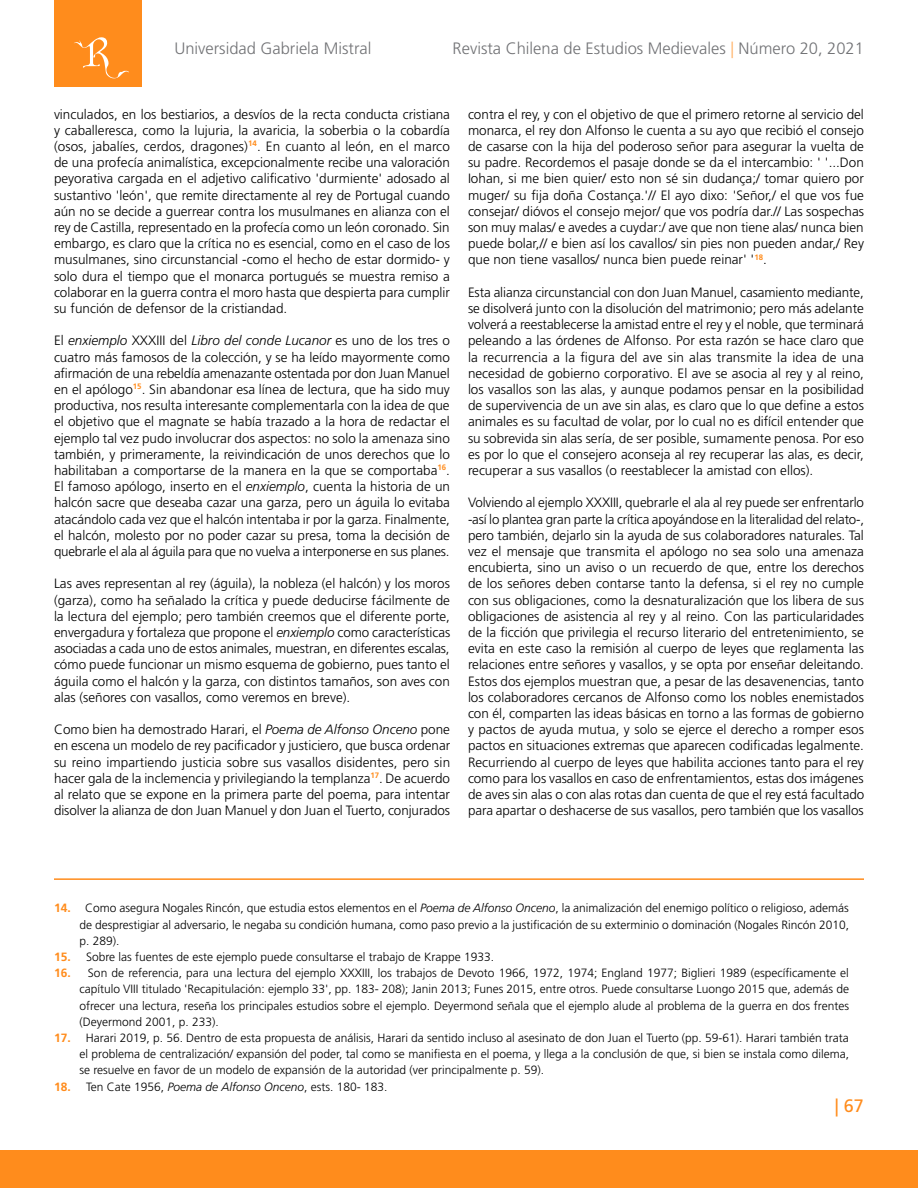
<style>
.page{position:relative;width:918px;height:1188px;background:#fff}
.page>*{position:absolute;margin:0;border:0;box-sizing:border-box;transform-origin:0 0}
.t1{font:18px "Frutiger LT Std";color:#ff8c1c}
.t2{font:300 16.5px "Frutiger LT Std";color:#717275}
.t3{font:300 13.5px/16.2px "Frutiger LT Std";color:#000;text-align:justify}
.t4{font:300 12px/16.2px "Frutiger LT Std";color:#000;text-align:justify}
.s1{color:#ffb165}
.s2{font-style:italic}
.s3{font-weight:700;color:#ff8c1c}
</style>
<div class="page">
<div style="left:0;top:1151px;width:918px;height:37px;background:#ff8c1c"></div>
<div style="left:54px;top:0;width:88px;height:86px;background:#ff8c1c"></div>
<svg style="left:74px;top:37px;width:55px;height:42px"></svg>
<hr style="left:54px;top:878px;width:810px;height:2px;background:#ff8c1c">
<p class="t2" style="left:174px;top:39px;width:199px">Universidad Gabriela Mistral</p>
<p class="t2" style="left:453px;top:39px;width:413px">Revista Chilena de Estudios Medievales <span class="s1">|</span> Número 20, 2021</p>
<p class="t3" style="left:54px;top:106px;width:398px">vinculados, en los bestiarios, a desvíos de la recta conducta cristiana y caballeresca, como la lujuria, la avaricia, la soberbia o la cobardía (osos, jabalíes, cerdos, dragones)<sup>14</sup>. En cuanto al león, en el marco de una profecía animalística, excepcionalmente recibe una valoración peyorativa cargada en el adjetivo calificativo 'durmiente' adosado al sustantivo 'león', que remite directamente al rey de Portugal cuando aún no se decide a guerrear contra los musulmanes en alianza con el rey de Castilla, representado en la profecía como un león coronado. Sin embargo, es claro que la crítica no es esencial, como en el caso de los musulmanes, sino circunstancial -como el hecho de estar dormido- y solo dura el tiempo que el monarca portugués se muestra remiso a colaborar en la guerra contra el moro hasta que despierta para cumplir su función de defensor de la cristiandad.</p>
<p class="t3" style="left:54px;top:333px;width:398px">El <span class="s2">enxiemplo</span> XXXIII del <span class="s2">Libro del conde Lucanor</span> es uno de los tres o cuatro más famosos de la colección, y se ha leído mayormente como afirmación de una rebeldía amenazante ostentada por don Juan Manuel en el apólogo<sup>15</sup>. Sin abandonar esa línea de lectura, que ha sido muy productiva, nos resulta interesante complementarla con la idea de que el objetivo que el magnate se había trazado a la hora de redactar el ejemplo tal vez pudo involucrar dos aspectos: no solo la amenaza sino también, y primeramente, la reivindicación de unos derechos que lo habilitaban a comportarse de la manera en la que se comportaba<sup>16</sup>.<br>El famoso apólogo, inserto en el <span class="s2">enxiemplo</span>, cuenta la historia de un halcón sacre que deseaba cazar una garza, pero un águila lo evitaba atacándolo cada vez que el halcón intentaba ir por la garza. Finalmente, el halcón, molesto por no poder cazar su presa, toma la decisión de quebrarle el ala al águila para que no vuelva a interponerse en sus planes.</p>
<p class="t3" style="left:54px;top:576px;width:398px">Las aves representan al rey (águila), la nobleza (el halcón) y los moros (garza), como ha señalado la crítica y puede deducirse fácilmente de la lectura del ejemplo; pero también creemos que el diferente porte, envergadura y fortaleza que propone el <span class="s2">enxiemplo</span> como características asociadas a cada uno de estos animales, muestran, en diferentes escalas, cómo puede funcionar un mismo esquema de gobierno, pues tanto el águila como el halcón y la garza, con distintos tamaños, son aves con alas (señores con vasallos, como veremos en breve).</p>
<p class="t3" style="left:54px;top:722px;width:398px">Como bien ha demostrado Harari, el <span class="s2">Poema de Alfonso Onceno</span> pone en escena un modelo de rey pacificador y justiciero, que busca ordenar su reino impartiendo justicia sobre sus vasallos disidentes, pero sin hacer gala de la inclemencia y privilegiando la templanza<sup>17</sup>. De acuerdo al relato que se expone en la primera parte del poema, para intentar disolver la alianza de don Juan Manuel y don Juan el Tuerto, conjurados</p>
<p class="t3" style="left:468px;top:106px;width:398px">contra el rey, y con el objetivo de que el primero retorne al servicio del monarca, el rey don Alfonso le cuenta a su ayo que recibió el consejo de casarse con la hija del poderoso señor para asegurar la vuelta de su padre. Recordemos el pasaje donde se da el intercambio: ' '...Don Iohan, si me bien quier/ esto non sé sin dudança;/ tomar quiero por muger/ su fija doña Costança.'// El ayo dixo: 'Señor,/ el que vos fue consejar/ dióvos el consejo mejor/ que vos podría dar.// Las sospechas son muy malas/ e avedes a cuydar:/ ave que non tiene alas/ nunca bien puede bolar,// e bien así los cavallos/ sin pies non pueden andar,/ Rey que non tiene vasallos/ nunca bien puede reinar' '<sup>18</sup>.</p>
<p class="t3" style="left:468px;top:284px;width:398px">Esta alianza circunstancial con don Juan Manuel, casamiento mediante, se disolverá junto con la disolución del matrimonio; pero más adelante volverá a reestablecerse la amistad entre el rey y el noble, que terminará peleando a las órdenes de Alfonso. Por esta razón se hace claro que la recurrencia a la figura del ave sin alas transmite la idea de una necesidad de gobierno corporativo. El ave se asocia al rey y al reino, los vasallos son las alas, y aunque podamos pensar en la posibilidad de supervivencia de un ave sin alas, es claro que lo que define a estos animales es su facultad de volar, por lo cual no es difícil entender que su sobrevida sin alas sería, de ser posible, sumamente penosa. Por eso es por lo que el consejero aconseja al rey recuperar las alas, es decir, recuperar a sus vasallos (o reestablecer la amistad con ellos).</p>
<p class="t3" style="left:468px;top:495px;width:398px">Volviendo al ejemplo XXXIII, quebrarle el ala al rey puede ser enfrentarlo -así lo plantea gran parte la crítica apoyándose en la literalidad del relato-, pero también, dejarlo sin la ayuda de sus colaboradores naturales. Tal vez el mensaje que transmita el apólogo no sea solo una amenaza encubierta, sino un aviso o un recuerdo de que, entre los derechos de los señores deben contarse tanto la defensa, si el rey no cumple con sus obligaciones, como la desnaturalización que los libera de sus obligaciones de asistencia al rey y al reino. Con las particularidades de la ficción que privilegia el recurso literario del entretenimiento, se evita en este caso la remisión al cuerpo de leyes que reglamenta las relaciones entre señores y vasallos, y se opta por enseñar deleitando.<br>Estos dos ejemplos muestran que, a pesar de las desavenencias, tanto los colaboradores cercanos de Alfonso como los nobles enemistados con él, comparten las ideas básicas en torno a las formas de gobierno y pactos de ayuda mutua, y solo se ejerce el derecho a romper esos pactos en situaciones extremas que aparecen codificadas legalmente.<br>Recurriendo al cuerpo de leyes que habilita acciones tanto para el rey como para los vasallos en caso de enfrentamientos, estas dos imágenes de aves sin alas o con alas rotas dan cuenta de que el rey está facultado para apartar o deshacerse de sus vasallos, pero también que los vasallos</p>
<p class="t4" style="left:80px;top:900px;width:771px;text-indent:-26px"><span class="s3">14.</span> Como asegura Nogales Rincón, que estudia estos elementos en el <span class="s2">Poema de Alfonso Onceno</span>, la animalización del enemigo político o religioso, además de desprestigiar al adversario, le negaba su condición humana, como paso previo a la justificación de su exterminio o dominación (Nogales Rincón 2010, p. 289).</p>
<p class="t4" style="left:54px;top:949px;width:442px"><span class="s3">15.</span> Sobre las fuentes de este ejemplo puede consultarse el trabajo de Krappe 1933.</p>
<p class="t4" style="left:80px;top:965px;width:771px;text-indent:-26px"><span class="s3">16.</span> Son de referencia, para una lectura del ejemplo XXXIII, los trabajos de Devoto 1966, 1972, 1974; England 1977; Biglieri 1989 (específicamente el capítulo VIII titulado 'Recapitulación: ejemplo 33', pp. 183- 208); Janin 2013; Funes 2015, entre otros. Puede consultarse Luongo 2015 que, además de ofrecer una lectura, reseña los principales estudios sobre el ejemplo. Deyermond señala que el ejemplo alude al problema de la guerra en dos frentes (Deyermond 2001, p. 233).</p>
<p class="t4" style="left:80px;top:1030px;width:771px;text-indent:-26px"><span class="s3">17.</span> Harari 2019, p. 56. Dentro de esta propuesta de análisis, Harari da sentido incluso al asesinato de don Juan el Tuerto (pp. 59-61). Harari también trata el problema de centralización/ expansión del poder, tal como se manifiesta en el poema, y llega a la conclusión de que, si bien se instala como dilema, se resuelve en favor de un modelo de expansión de la autoridad (ver principalmente p. 59).</p>
<p class="t4" style="left:54px;top:1078px;width:335px"><span class="s3">18.</span> Ten Cate 1956, <span class="s2">Poema de Alfonso Onceno</span>, ests. 180- 183.</p>
<h1 class="t1" style="left:835px;top:1095px;width:31px">| 67</h1>
</div>
